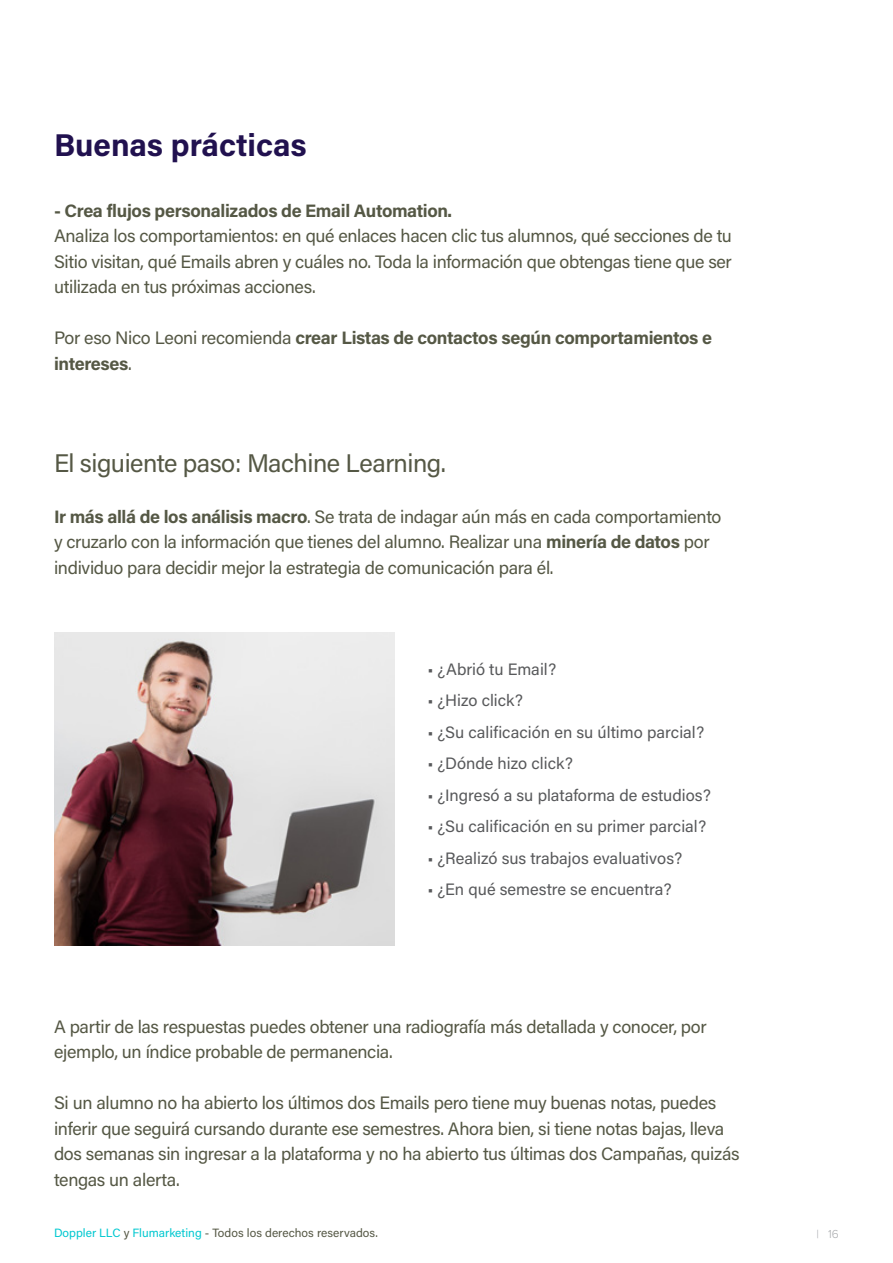
<style>
.page{position:relative;width:893px;height:1263px;background:#fff}
.page>*{position:absolute;margin:0;border:0;box-sizing:border-box;transform-origin:0 0}
.t1{font:31.5px "Acumin Variable Concept";letter-spacing:.05em;color:#21114f}
.t2{font:25.5px "Acumin Variable Concept";color:#555845}
.t3{font:18px/25.5px "Acumin Variable Concept";color:#555845}
.t4{font:18px/25.5px "Acumin Variable Concept";letter-spacing:.03em;color:#555845}
.t5{font:16.5px "Acumin Variable Concept";letter-spacing:.02em;color:#58595b}
.t6{font:12px "Acumin Variable Concept";letter-spacing:.02em;color:#555845}
.t7{font:300 12px "Proxima Nova";color:#a7a9ac}
.s1{color:#00c8d0}
</style>
<div class="page">
<img style="left:54px;top:632px;width:340px;height:313px">
<h1 class="t1" style="left:54px;top:123px;width:252px">Buenas prácticas</h1>
<p class="t3" style="left:54px;top:197px;width:679px">- Crea flujos personalizados de Email Automation.<br>Analiza los comportamientos: en qué enlaces hacen clic tus alumnos, qué secciones de tu Sitio visitan, qué Emails abren y cuáles no. Toda la información que obtengas tiene que ser utilizada en tus próximas acciones.</p>
<p class="t4" style="left:54px;top:325px;width:659px">Por eso Nico Leoni recomienda crear Listas de contactos según comportamientos e intereses.</p>
<h2 class="t2" style="left:54px;top:445px;width:392px">El siguiente paso: Machine Learning.</h2>
<p class="t3" style="left:54px;top:503px;width:669px">Ir más allá de los análisis macro. Se trata de indagar aún más en cada comportamiento y cruzarlo con la información que tienes del alumno. Realizar una minería de datos por individuo para decidir mejor la estrategia de comunicación para él.</p>
<p class="t5" style="left:428px;top:657px;width:130px">• ¿Abrió tu Email?</p>
<p class="t5" style="left:428px;top:689px;width:97px">• ¿Hizo click?</p>
<p class="t5" style="left:428px;top:720px;width:278px">• ¿Su calificación en su último parcial?</p>
<p class="t5" style="left:428px;top:752px;width:147px">• ¿Dónde hizo click?</p>
<p class="t5" style="left:428px;top:783px;width:285px">• ¿Ingresó a su plataforma de estudios?</p>
<p class="t5" style="left:428px;top:815px;width:280px">• ¿Su calificación en su primer parcial?</p>
<p class="t5" style="left:428px;top:846px;width:256px">• ¿Realizó sus trabajos evaluativos?</p>
<p class="t5" style="left:428px;top:878px;width:245px">• ¿En qué semestre se encuentra?</p>
<p class="t3" style="left:54px;top:1013px;width:654px">A partir de las respuestas puedes obtener una radiografía más detallada y conocer, por ejemplo, un índice probable de permanencia.</p>
<p class="t3" style="left:54px;top:1090px;width:687px">Si un alumno no ha abierto los últimos dos Emails pero tiene muy buenas notas, puedes inferir que seguirá cursando durante ese semestres. Ahora bien, si tiene notas bajas, lleva dos semanas sin ingresar a la plataforma y no ha abierto tus últimas dos Campañas, quizás tengas un alerta.</p>
<p class="t6" style="left:54px;top:1225px;width:325px"><span class="s1">Doppler LLC</span> y <span class="s1">Flumarketing</span> - Todos los derechos reservados.</p>
<p class="t7" style="left:816px;top:1228px;width:24px">| 16</p>
</div>
